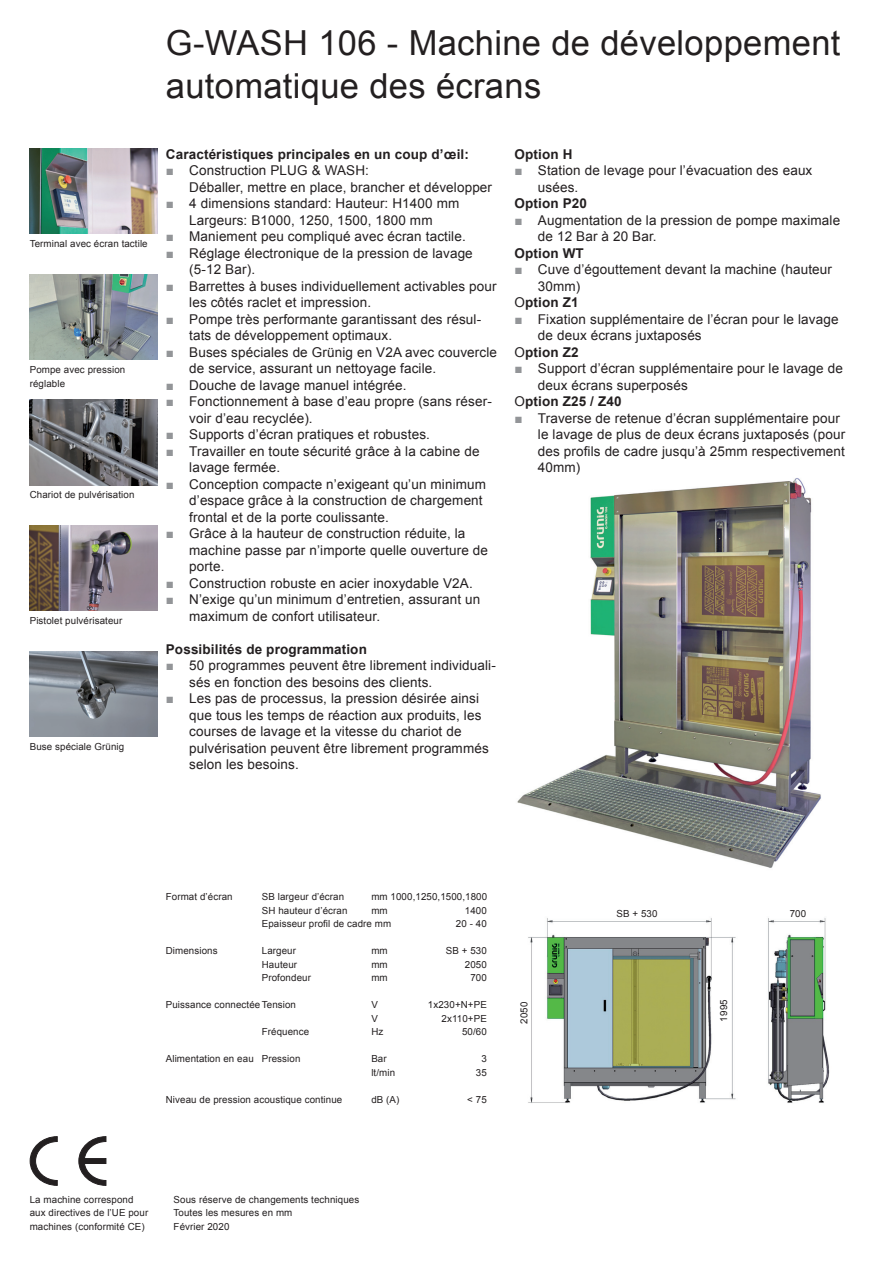
<style>
.page{position:relative;width:893px;height:1263px;background:#fff}
.page>*{position:absolute;margin:0;border:0;box-sizing:border-box;transform-origin:0 0}
.t1{font:34.5px/43.5px "Arial";letter-spacing:.01em;color:#231f20}
.t2{font:13.5px/16.5px "Arial";letter-spacing:.01em;color:#231f20}
.t3{font:700 13.5px "Arial";letter-spacing:.01em;color:#231f20}
.t4{font:9.75px/13.5px "Arial";letter-spacing:.01em;color:#231f20}
.s1{color:#939598}
.s2{font-weight:400}
</style>
<div class="page">
<img style="left:517px;top:478px;width:304px;height:390px">
<svg style="left:29px;top:1136px;width:78px;height:50px"></svg>
<img style="left:528px;top:918px;width:302px;height:185px">
<img style="left:30px;top:149px;width:127px;height:85px">
<img style="left:30px;top:274px;width:127px;height:86px">
<img style="left:30px;top:400px;width:127px;height:85px">
<img style="left:30px;top:525px;width:127px;height:86px">
<img style="left:30px;top:651px;width:127px;height:85px">
<p class="t4" style="left:30px;top:237px;width:119px">Terminal avec écran tactile</p>
<p class="t4" style="left:30px;top:363px;width:97px">Pompe avec pression réglable</p>
<p class="t4" style="left:30px;top:488px;width:106px">Chariot de pulvérisation</p>
<p class="t4" style="left:30px;top:614px;width:94px">Pistolet pulvérisateur</p>
<p class="t4" style="left:30px;top:739px;width:96px">Buse spéciale Grünig</p>
<h1 class="t1" style="left:166px;top:21px;width:676px">G-WASH 106 - Machine de développement automatique des écrans</h1>
<p class="t3" style="left:166px;top:144px;width:305px">Caractéristiques principales en un coup d’œil:</p>
<p class="t2" style="left:189px;top:162px;width:304px;text-indent:-23px"><span class="s1">■</span> Construction PLUG &amp; WASH:<br>Déballer, mettre en place, brancher et développer</p>
<p class="t2" style="left:166px;top:195px;width:295px;text-align:center"><span class="s1">■</span> 4 dimensions standard: Hauteur: H1400 mm<br>Largeurs: B1000, 1250, 1500, 1800 mm</p>
<p class="t2" style="left:166px;top:228px;width:301px"><span class="s1">■</span> Maniement peu compliqué avec écran tactile.</p>
<p class="t2" style="left:189px;top:245px;width:285px;text-indent:-23px"><span class="s1">■</span> Réglage électronique de la pression de lavage (5-12 Bar).</p>
<p class="t2" style="left:189px;top:278px;width:309px;text-indent:-23px"><span class="s1">■</span> Barrettes à buses individuellement activables pour les côtés raclet et impression.</p>
<p class="t2" style="left:189px;top:311px;width:293px;text-indent:-23px"><span class="s1">■</span> Pompe très performante garantissant des résul&shy;tats de développement optimaux.</p>
<p class="t2" style="left:189px;top:344px;width:309px;text-indent:-23px"><span class="s1">■</span> Buses spéciales de Grünig en V2A avec couvercle de service, assurant un nettoyage facile.</p>
<p class="t2" style="left:166px;top:377px;width:242px"><span class="s1">■</span> Douche de lavage manuel intégrée.</p>
<p class="t2" style="left:189px;top:393px;width:304px;text-indent:-23px"><span class="s1">■</span> Fonctionnement à base d’eau propre (sans réser&shy;voir d’eau recyclée).</p>
<p class="t2" style="left:166px;top:426px;width:266px"><span class="s1">■</span> Supports d’écran pratiques et robustes.</p>
<p class="t2" style="left:189px;top:443px;width:292px;text-indent:-23px"><span class="s1">■</span> Travailler en toute sécurité grâce à la cabine de lavage fermée.</p>
<p class="t2" style="left:189px;top:476px;width:298px;text-indent:-23px"><span class="s1">■</span> Conception compacte n’exigeant qu’un minimum d’espace grâce à la construction de chargement frontal et de la porte coulissante.</p>
<p class="t2" style="left:189px;top:525px;width:300px;text-indent:-23px"><span class="s1">■</span> Grâce à la hauteur de construction réduite, la machine passe par n’importe quelle ouverture de porte.</p>
<p class="t2" style="left:166px;top:574px;width:308px"><span class="s1">■</span> Construction robuste en acier inoxydable V2A.</p>
<p class="t2" style="left:189px;top:591px;width:293px;text-indent:-23px"><span class="s1">■</span> N’exige qu’un minimum d’entretien, assurant un maximum de confort utilisateur.</p>
<p class="t3" style="left:166px;top:639px;width:203px">Possibilités de programmation</p>
<p class="t2" style="left:189px;top:657px;width:308px;text-indent:-23px"><span class="s1">■</span> 50 programmes peuvent être librement individuali&shy;sés en fonction des besoins des clients.</p>
<p class="t2" style="left:189px;top:690px;width:301px;text-indent:-23px"><span class="s1">■</span> Les pas de processus, la pression désirée ainsi que tous les temps de réaction aux produits, les courses de lavage et la vitesse du chariot de pulvérisation peuvent être librement programmés selon les besoins.</p>
<p class="t3" style="left:514px;top:144px;width:59px">Option H</p>
<p class="t2" style="left:538px;top:162px;width:276px;text-indent:-23px"><span class="s1">■</span> Station de levage pour l’évacuation des eaux usées.</p>
<p class="t3" style="left:514px;top:194px;width:74px">Option P20</p>
<p class="t2" style="left:538px;top:211px;width:304px;text-indent:-23px"><span class="s1">■</span> Augmentation de la pression de pompe maximale de 12 Bar à 20 Bar.</p>
<p class="t3" style="left:514px;top:243px;width:71px">Option WT</p>
<p class="t2" style="left:514px;top:261px;width:319px"><span class="s1">■</span> Cuve d’égouttement devant la machine (hauteur</p>
<p class="t2" style="left:538px;top:277px;width:44px">30mm)</p>
<p class="t3" style="left:514px;top:293px;width:66px"><span class="s2">O</span>ption Z1</p>
<p class="t2" style="left:514px;top:310px;width:325px"><span class="s1">■</span> Fixation supplémentaire de l’écran pour le lavage</p>
<p class="t2" style="left:538px;top:327px;width:165px">de deux écrans juxtaposés</p>
<p class="t3" style="left:514px;top:342px;width:66px"><span class="s2">O</span>ption Z2</p>
<p class="t2" style="left:514px;top:360px;width:330px"><span class="s1">■</span> Support d’écran supplémentaire pour le lavage de</p>
<p class="t2" style="left:538px;top:376px;width:151px">deux écrans superposés</p>
<p class="t3" style="left:514px;top:392px;width:109px"><span class="s2">O</span>ption Z25 / Z40</p>
<p class="t2" style="left:538px;top:409px;width:309px;text-indent:-23px"><span class="s1">■</span> Traverse de retenue d’écran supplémentaire pour le lavage de plus de deux écrans juxtaposés (pour des profils de cadre jusqu’à 25mm respectivement 40mm)</p>
<p class="t4" style="left:166px;top:890px;width:68px">Format d’écran</p>
<p class="t4" style="left:262px;top:890px;width:84px">SB largeur d’écran</p>
<p class="t4" style="left:371px;top:890px;width:117px">mm 1000,1250,1500,1800</p>
<p class="t4" style="left:262px;top:903px;width:87px">SH hauteur d’écran</p>
<p class="t4" style="left:371px;top:903px;width:18px">mm</p>
<p class="t4" style="left:465px;top:903px;width:23px">1400</p>
<p class="t4" style="left:262px;top:917px;width:131px">Epaisseur profil de cadre mm</p>
<p class="t4" style="left:456px;top:917px;width:32px">20 - 40</p>
<p class="t4" style="left:166px;top:944px;width:53px">Dimensions</p>
<p class="t4" style="left:262px;top:944px;width:36px">Largeur</p>
<p class="t4" style="left:371px;top:944px;width:18px">mm</p>
<p class="t4" style="left:446px;top:944px;width:43px">SB + 530</p>
<p class="t4" style="left:262px;top:957px;width:37px">Hauteur</p>
<p class="t4" style="left:371px;top:957px;width:18px">mm</p>
<p class="t4" style="left:465px;top:957px;width:23px">2050</p>
<p class="t4" style="left:262px;top:971px;width:51px">Profondeur</p>
<p class="t4" style="left:371px;top:971px;width:18px">mm</p>
<p class="t4" style="left:470px;top:971px;width:18px">700</p>
<p class="t4" style="left:166px;top:998px;width:132px">Puissance connectée Tension</p>
<p class="t4" style="left:371px;top:998px;width:8px">V</p>
<p class="t4" style="left:428px;top:998px;width:60px">1x230+N+PE</p>
<p class="t4" style="left:371px;top:1011px;width:8px">V</p>
<p class="t4" style="left:442px;top:1011px;width:47px">2x110+PE</p>
<p class="t4" style="left:262px;top:1025px;width:49px">Fréquence</p>
<p class="t4" style="left:371px;top:1025px;width:14px">Hz</p>
<p class="t4" style="left:462px;top:1025px;width:26px">50/60</p>
<p class="t4" style="left:166px;top:1052px;width:136px">Alimentation en eau Pression</p>
<p class="t4" style="left:371px;top:1052px;width:17px">Bar</p>
<p class="t4" style="left:481px;top:1052px;width:7px">3</p>
<p class="t4" style="left:371px;top:1065px;width:25px">lt/min</p>
<p class="t4" style="left:476px;top:1065px;width:12px">35</p>
<p class="t4" style="left:166px;top:1092px;width:178px">Niveau de pression acoustique continue</p>
<p class="t4" style="left:371px;top:1092px;width:30px">dB (A)</p>
<p class="t4" style="left:467px;top:1092px;width:21px">&lt; 75</p>
<p class="t4" style="left:616px;top:906px;width:43px">SB + 530</p>
<p class="t4" style="left:790px;top:906px;width:18px">700</p>
<p class="t4" style="left:517px;top:1023px;width:23px;rotate:-90deg">2050</p>
<p class="t4" style="left:717px;top:1021px;width:23px;rotate:-90deg">1995</p>
<p class="t4" style="left:30px;top:1192px;width:120px">La machine correspond aux directives de l’UE pour machines (conformité CE)</p>
<p class="t4" style="left:174px;top:1192px;width:187px">Sous réserve de changements techniques<br>Toutes les mesures en mm<br>Février 2020</p>
</div>
